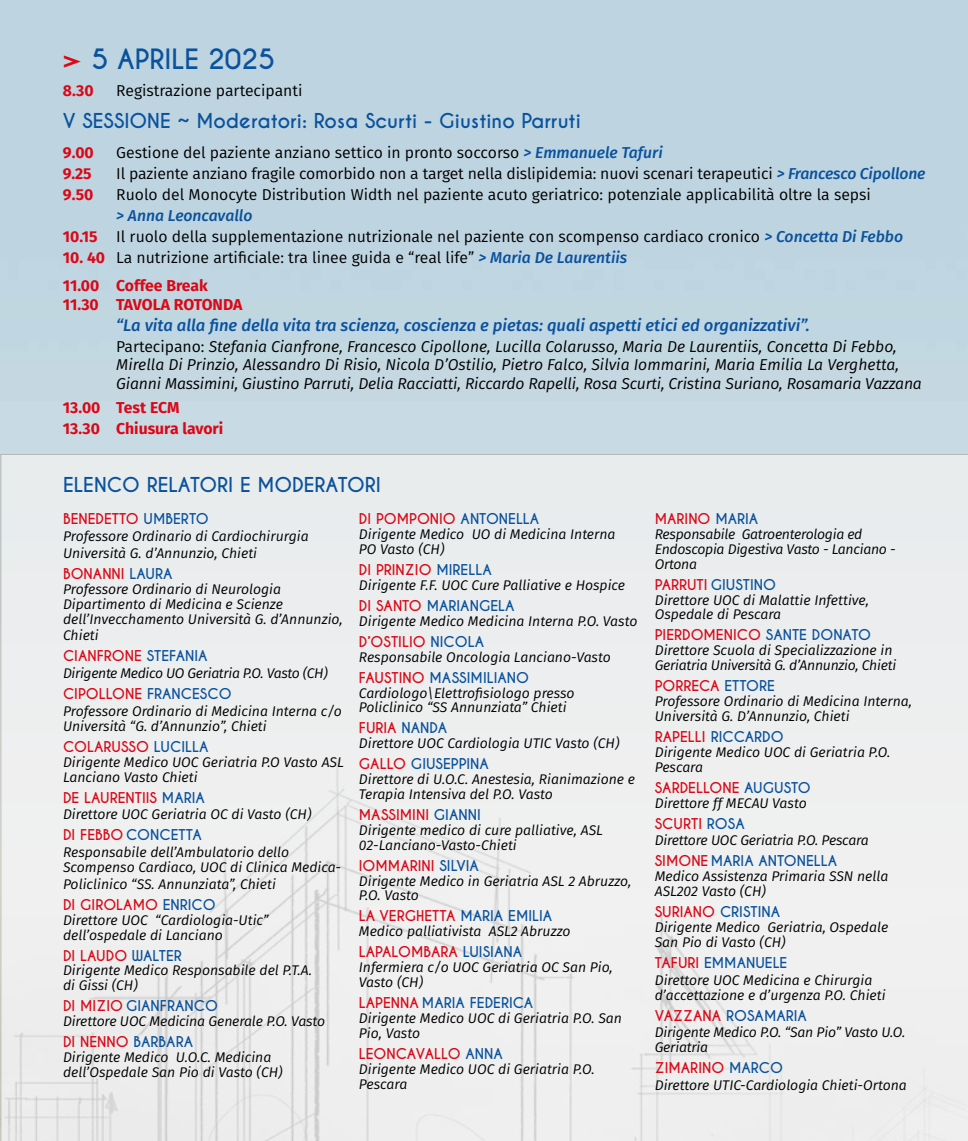
<style>
.page{position:relative;width:968px;height:1141px;background:#fff}
.page>*{position:absolute;margin:0;border:0;box-sizing:border-box;transform-origin:0 0}
.t1{font:700 26.25px "Caviar Dreams";color:#0a529c}
.t2{font:700 19.25px "Caviar Dreams";color:#0a529c}
.t3{font:italic 500 16.62px "Fira Sans";color:#0a529c}
.t4{font:15.75px/21px "Fira Sans";color:#000}
.t5{font:italic 15.75px/18.9px "Fira Sans";letter-spacing:-.005em;color:#000}
.t6{font:700 15.75px/21px "Fira Sans";color:#db0817}
.t7{font:italic 14px/14.9px "Fira Sans";color:#000}
.t8{font:700 14px "Caviar Dreams";color:#db0817}
.t9{font:700 14px "Caviar Dreams";color:#0a529c}
.t10{font:italic 14px/14.9px "Fira Sans";letter-spacing:-.02em;color:#000}
.t11{font:italic 14px "Fira Sans";letter-spacing:-.025em;color:#000}
.s1{color:#db0817}
.s2{font-weight:500;font-style:italic;color:#0a529c}
.s3{font-weight:700;color:#db0817}
.s4{font-style:normal}
.s5{color:#0a529c}
</style>
<div class="page">
<div style="left:0;top:454px;width:967px;height:687px;background:#edeeef"></div>
<h1 class="t1" style="left:63px;top:43px;width:213px"><span class="s1">&gt;</span> 5 APRILE 2025</h1>
<p class="t6" style="left:63px;top:79px;width:32px">8.30</p>
<p class="t4" style="left:116px;top:80px;width:188px">Registrazione partecipanti</p>
<h2 class="t2" style="left:63px;top:109px;width:519px">V SESSIONE ~ Moderatori: Rosa Scurti - Giustino Parruti</h2>
<p class="t6" style="left:63px;top:141px;width:32px">9.00</p>
<p class="t4" style="left:116px;top:142px;width:548px">Gestione del paziente anziano settico in pronto soccorso <span class="s2">&gt; Emmanuele Tafuri</span></p>
<p class="t6" style="left:63px;top:162px;width:30px">9.25</p>
<p class="t4" style="left:116px;top:163px;width:810px">Il paziente anziano fragile comorbido non a target nella dislipidemia: nuovi scenari terapeutici <span class="s2">&gt; Francesco Cipollone</span></p>
<p class="t6" style="left:63px;top:183px;width:32px">9.50</p>
<p class="t4" style="left:116px;top:184px;width:756px">Ruolo del Monocyte Distribution Width nel paziente acuto geriatrico: potenziale applicabilità oltre la sepsi</p>
<p class="t4" style="left:63px;top:205px;width:841px;text-indent:53px"><span class="s2">&gt; Anna Leoncavallo<br></span><span class="s3">10.15</span> Il ruolo della supplementazione nutrizionale nel paziente con scompenso cardiaco cronico <span class="s2">&gt; Concetta Di Febbo</span></p>
<p class="t4" style="left:63px;top:243px;width:565px;line-height:27.7px"><span class="s3">10. 40</span> La nutrizione artificiale: tra linee guida e “real life” <span class="s2">&gt; Maria De Laurentiis<br></span><span class="s3">11.00 Coffee Break</span></p>
<p class="t6" style="left:63px;top:292px;width:181px">11.30 TAVOLA ROTONDA</p>
<p class="t3" style="left:116px;top:311px;width:695px">“La vita alla fine della vita tra scienza, coscienza e pietas: quali aspetti etici ed organizzativi”.</p>
<p class="t5" style="left:116px;top:336px;width:807px"><span class="s4">Partecipano:</span> Stefania Cianfrone, Francesco Cipollone, Lucilla Colarusso, Maria De Laurentiis, Concetta Di Febbo,<br>Mirella Di Prinzio, Alessandro Di Risio, Nicola D’Ostilio, Pietro Falco, Silvia Iommarini, Maria Emilia La Verghetta,<br>Gianni Massimini, Giustino Parruti, Delia Racciatti, Riccardo Rapelli, Rosa Scurti, Cristina Suriano, Rosamaria Vazzana</p>
<p class="t6" style="left:63px;top:396px;width:162px">13.00 Test ECM<br>13.30 Chiusura lavori</p>
<h2 class="t2" style="left:63px;top:473px;width:319px">ELENCO RELATORI E MODERATORI</h2>
<p class="t8" style="left:63px;top:511px;width:147px">BENEDETTO <span class="s5">UMBERTO</span></p>
<p class="t7" style="left:63px;top:528px;width:247px;line-height:16.8px">Professore Ordinario di Cardiochirurgia<br>Università G. d’Annunzio, Chieti</p>
<p class="t8" style="left:63px;top:565px;width:111px">BONANNI <span class="s5">LAURA</span></p>
<p class="t7" style="left:63px;top:581px;width:281px">Professore Ordinario di Neurologia<br>Dipartimento di Medicina e Scienze dell’Invecchamento Università G. d’Annunzio,</p>
<p class="t7" style="left:63px;top:628px;width:37px">Chieti</p>
<p class="t8" style="left:63px;top:648px;width:146px">CIANFRONE <span class="s5">STEFANIA</span></p>
<p class="t11" style="left:63px;top:663px;width:266px">Dirigente Medico UO Geriatria P.O. Vasto (CH)</p>
<p class="t8" style="left:63px;top:685px;width:170px">CIPOLLONE <span class="s5">FRANCESCO</span></p>
<p class="t7" style="left:63px;top:703px;width:280px">Professore Ordinario di Medicina Interna c/o<br>Università “G. d’Annunzio”, Chieti</p>
<p class="t8" style="left:63px;top:738px;width:147px">COLARUSSO <span class="s5">LUCILLA</span></p>
<p class="t7" style="left:63px;top:754px;width:282px">Dirigente Medico UOC Geriatria P.O Vasto ASL<br>Lanciano Vasto Chieti</p>
<p class="t8" style="left:63px;top:789px;width:143px">DE LAURENTIIS <span class="s5">MARIA</span></p>
<p class="t7" style="left:63px;top:807px;width:250px">Direttore UOC Geriatria OC di Vasto (CH)</p>
<p class="t9" style="left:63px;top:827px;width:140px"><span class="s1">DI FEBBO</span> CONCETTA</p>
<p class="t7" style="left:63px;top:845px;width:279px">Responsabile dell’Ambulatorio dello<br>Scompenso Cardiaco, UOC di Clinica Medica-</p>
<p class="t7" style="left:63px;top:876px;width:214px">Policlinico “SS. Annunziata”, Chieti</p>
<p class="t8" style="left:63px;top:896px;width:154px">DI GIROLAMO <span class="s5">ENRICO</span></p>
<p class="t7" style="left:63px;top:912px;width:207px">Direttore UOC “Cardiologia-Utic” dell’ospedale di Lanciano</p>
<p class="t8" style="left:63px;top:947px;width:120px">DI LAUDO <span class="s5">WALTER</span></p>
<p class="t7" style="left:63px;top:963px;width:250px">Dirigente Medico Responsabile del P.T.A. di Gissi (CH)</p>
<p class="t9" style="left:63px;top:998px;width:156px"><span class="s1">DI MIZIO</span> GIANFRANCO</p>
<p class="t7" style="left:63px;top:1014px;width:263px">Direttore UOC Medicina Generale P.O. Vasto</p>
<p class="t8" style="left:63px;top:1033px;width:131px">DI NENNO <span class="s5">BARBARA</span></p>
<p class="t7" style="left:63px;top:1049px;width:221px">Dirigente Medico U.O.C. Medicina dell’Ospedale San Pio di Vasto (CH)</p>
<p class="t8" style="left:359px;top:511px;width:182px">DI POMPONIO <span class="s5">ANTONELLA</span></p>
<p class="t7" style="left:359px;top:527px;width:258px">Dirigente Medico UO di Medicina Interna<br>PO Vasto (CH)</p>
<p class="t8" style="left:359px;top:561px;width:134px">DI PRINZIO <span class="s5">MIRELLA</span></p>
<p class="t7" style="left:359px;top:577px;width:268px">Dirigente F.F. UOC Cure Palliative e Hospice</p>
<p class="t9" style="left:359px;top:597px;width:157px"><span class="s1">DI SANTO</span> MARIANGELA</p>
<p class="t7" style="left:359px;top:613px;width:280px">Dirigente Medico Medicina Interna P.O. Vasto</p>
<p class="t8" style="left:359px;top:633px;width:127px">D’OSTILIO <span class="s5">NICOLA</span></p>
<p class="t7" style="left:359px;top:649px;width:253px">Responsabile Oncologia Lanciano-Vasto</p>
<p class="t9" style="left:359px;top:669px;width:172px"><span class="s1">FAUSTINO</span> MASSIMILIANO</p>
<p class="t7" style="left:359px;top:685px;width:217px">Cardiologo\Elettrofisiologo presso<br>Policlinico “SS Annunziata” Chieti</p>
<p class="t8" style="left:359px;top:720px;width:90px">FURIA <span class="s5">NANDA</span></p>
<p class="t7" style="left:359px;top:736px;width:262px">Direttore UOC Cardiologia UTIC Vasto (CH)</p>
<p class="t9" style="left:359px;top:755px;width:132px"><span class="s1">GALLO</span> GIUSEPPINA</p>
<p class="t7" style="left:359px;top:771px;width:277px">Direttore di U.O.C. Anestesia, Rianimazione e<br>Terapia Intensiva del P.O. Vasto</p>
<p class="t8" style="left:359px;top:806px;width:123px">MASSIMINI <span class="s5">GIANNI</span></p>
<p class="t7" style="left:359px;top:822px;width:245px">Dirigente medico di cure palliative, ASL<br>02-Lanciano-Vasto-Chieti</p>
<p class="t8" style="left:359px;top:857px;width:121px">IOMMARINI <span class="s5">SILVIA</span></p>
<p class="t7" style="left:359px;top:873px;width:274px">Dirigente Medico in Geriatria ASL 2 Abruzzo,<br>P.O. Vasto</p>
<p class="t8" style="left:359px;top:908px;width:195px">LA VERGHETTA <span class="s5">MARIA EMILIA</span></p>
<p class="t7" style="left:359px;top:924px;width:213px">Medico palliativista ASL2 Abruzzo</p>
<p class="t8" style="left:359px;top:944px;width:165px">LAPALOMBARA <span class="s5">LUISIANA</span></p>
<p class="t7" style="left:359px;top:960px;width:255px">Infermiera c/o UOC Geriatria OC San Pio,<br>Vasto (CH)</p>
<p class="t9" style="left:359px;top:994px;width:176px"><span class="s1">LAPENNA</span> MARIA FEDERICA</p>
<p class="t7" style="left:359px;top:1010px;width:264px">Dirigente Medico UOC di Geriatria P.O. San<br>Pio, Vasto</p>
<p class="t8" style="left:359px;top:1045px;width:145px">LEONCAVALLO <span class="s5">ANNA</span></p>
<p class="t7" style="left:359px;top:1061px;width:237px">Dirigente Medico UOC di Geriatria P.O.<br>Pescara</p>
<p class="t8" style="left:654px;top:510px;width:105px">MARINO <span class="s5">MARIA</span></p>
<p class="t10" style="left:654px;top:526px;width:242px">Responsabile Gatroenterologia ed<br>Endoscopia Digestiva Vasto - Lanciano -<br>Ortona</p>
<p class="t9" style="left:654px;top:576px;width:123px"><span class="s1">PARRUTI</span> GIUSTINO</p>
<p class="t7" style="left:654px;top:592px;width:216px">Direttore UOC di Malattie Infettive,<br>Ospedale di Pescara</p>
<p class="t8" style="left:654px;top:627px;width:218px">PIERDOMENICO <span class="s5">SANTE DONATO</span></p>
<p class="t10" style="left:654px;top:643px;width:243px">Direttore Scuola di Specializzazione in<br>Geriatria Università G. d’Annunzio, Chieti</p>
<p class="t8" style="left:654px;top:677px;width:122px">PORRECA <span class="s5">ETTORE</span></p>
<p class="t7" style="left:654px;top:693px;width:259px">Professore Ordinario di Medicina Interna,<br>Università G. D’Annunzio, Chieti</p>
<p class="t9" style="left:654px;top:728px;width:130px"><span class="s1">RAPELLI</span> RICCARDO</p>
<p class="t7" style="left:654px;top:744px;width:237px">Dirigente Medico UOC di Geriatria P.O.<br>Pescara</p>
<p class="t8" style="left:654px;top:779px;width:158px">SARDELLONE <span class="s5">AUGUSTO</span></p>
<p class="t7" style="left:654px;top:795px;width:153px">Direttore ff MECAU Vasto</p>
<p class="t8" style="left:654px;top:815px;width:91px">SCURTI <span class="s5">ROSA</span></p>
<p class="t7" style="left:654px;top:833px;width:215px">Direttore UOC Geriatria P.O. Pescara</p>
<p class="t9" style="left:654px;top:853px;width:184px"><span class="s1">SIMONE</span> MARIA ANTONELLA</p>
<p class="t7" style="left:654px;top:869px;width:235px">Medico Assistenza Primaria SSN nella<br>ASL202 Vasto (CH)</p>
<p class="t9" style="left:654px;top:903px;width:127px"><span class="s1">SURIANO</span> CRISTINA</p>
<p class="t7" style="left:654px;top:919px;width:235px">Dirigente Medico Geriatria, Ospedale<br>San Pio di Vasto (CH)</p>
<p class="t9" style="left:654px;top:954px;width:134px"><span class="s1">TAFURI</span> EMMANUELE</p>
<p class="t7" style="left:654px;top:972px;width:232px">Direttore UOC Medicina e Chirurgia d’accettazione e d’urgenza P.O. Chieti</p>
<p class="t9" style="left:654px;top:1007px;width:154px"><span class="s1">VAZZANA</span> ROSAMARIA</p>
<p class="t7" style="left:654px;top:1025px;width:252px">Dirigente Medico P.O. “San Pio” Vasto U.O.<br>Geriatria</p>
<p class="t8" style="left:654px;top:1059px;width:130px">ZIMARINO <span class="s5">MARCO</span></p>
<p class="t7" style="left:654px;top:1077px;width:253px">Direttore UTIC-Cardiologia Chieti-Ortona</p>
</div>
